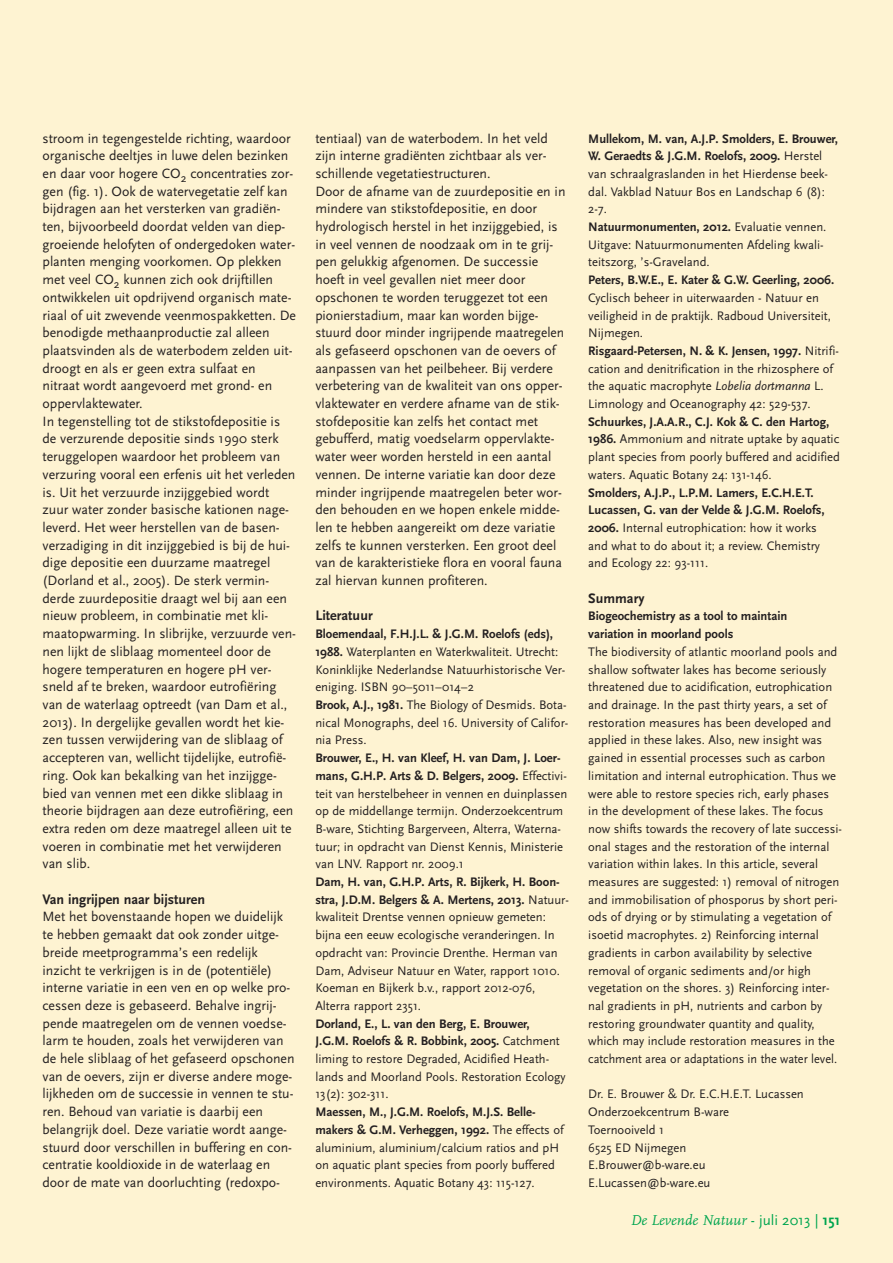
<style>
.page{position:relative;width:893px;height:1263px;background:#fef3d2}
.page>*{position:absolute;margin:0;border:0;box-sizing:border-box;transform-origin:0 0}
.t1{font:italic 15px "FF Scala";color:#00a54f}
.t2{font:700 14.4px "Scala Sans";color:#231f20}
.t3{font:14.1px/17.7px "Scala Sans";color:#231f20}
.t4{font:12.9px/17.7px "Scala Sans";color:#231f20}
.t5{font:700 12.9px/17.7px "Scala Sans";color:#231f20}
.s1{font-weight:700}
.s2{font-style:italic}
.s3{font-family:"Scala Sans";font-style:normal}
.s4{font-family:"Scala Sans";font-weight:700;font-style:normal}
</style>
<div class="page">
<p class="t3" style="left:43px;top:129px;width:255px">stroom in tegengestelde richting, waardoor organische deeltjes in luwe delen bezinken en daar voor hogere CO<sub>2</sub> concentraties zor&shy;gen (fig. 1). Ook de watervegetatie zelf kan bijdragen aan het versterken van gradiën&shy;ten, bijvoorbeeld doordat velden van diep&shy;groeiende helofyten of ondergedoken water&shy;planten menging voorkomen. Op plekken met veel CO<sub>2</sub> kunnen zich ook drijftillen ontwikkelen uit opdrijvend organisch mate&shy;riaal of uit zwevende veenmospakketten. De benodigde methaanproductie zal alleen plaatsvinden als de waterbodem zelden uit&shy;droogt en als er geen extra sulfaat en nitraat wordt aangevoerd met grond- en oppervlaktewater.<br>In tegenstelling tot de stikstofdepositie is de verzurende depositie sinds 1990 sterk teruggelopen waardoor het probleem van verzuring vooral een erfenis uit het verleden is. Uit het verzuurde inzijggebied wordt zuur water zonder basische kationen nage&shy;leverd. Het weer herstellen van de basen&shy;verzadiging in dit inzijggebied is bij de hui&shy;dige depositie een duurzame maatregel (Dorland et al., 2005). De sterk vermin&shy;derde zuurdepositie draagt wel bij aan een nieuw probleem, in combinatie met kli&shy;maatopwarming. In slibrijke, verzuurde ven&shy;nen lijkt de sliblaag momenteel door de hogere temperaturen en hogere pH ver&shy;sneld af te breken, waardoor eutrofiëring van de waterlaag optreedt (van Dam et al., 2013). In dergelijke gevallen wordt het kie&shy;zen tussen verwijdering van de sliblaag of accepteren van, wellicht tijdelijke, eutrofië&shy;ring. Ook kan bekalking van het inzijgge&shy;bied van vennen met een dikke sliblaag in theorie bijdragen aan deze eutrofiëring, een extra reden om deze maatregel alleen uit te voeren in combinatie met het verwijderen van slib.</p>
<p class="t2" style="left:43px;top:890px;width:164px">Van ingrijpen naar bijsturen</p>
<p class="t3" style="left:43px;top:908px;width:254px">Met het bovenstaande hopen we duidelijk te hebben gemaakt dat ook zonder uitge&shy;breide meetprogramma’s een redelijk inzicht te verkrijgen is in de (potentiële) interne variatie in een ven en op welke pro&shy;cessen deze is gebaseerd. Behalve ingrij&shy;pende maatregelen om de vennen voedse&shy;larm te houden, zoals het verwijderen van de hele sliblaag of het gefaseerd opschonen van de oevers, zijn er diverse andere moge&shy;lijkheden om de successie in vennen te stu&shy;ren. Behoud van variatie is daarbij een belangrijk doel. Deze variatie wordt aange&shy;stuurd door verschillen in buffering en con&shy;centratie kooldioxide in de waterlaag en door de mate van doorluchting (redoxpo-</p>
<p class="t3" style="left:315px;top:129px;width:252px">tentiaal) van de waterbodem. In het veld zijn interne gradiënten zichtbaar als ver&shy;schillende vegetatiestructuren.<br>Door de afname van de zuurdepositie en in mindere van stikstofdepositie, en door hydrologisch herstel in het inzijggebied, is in veel vennen de noodzaak om in te grij&shy;pen gelukkig afgenomen. De successie hoeft in veel gevallen niet meer door opschonen te worden teruggezet tot een pionierstadium, maar kan worden bijge&shy;stuurd door minder ingrijpende maatregelen als gefaseerd opschonen van de oevers of aanpassen van het peilbeheer. Bij verdere verbetering van de kwaliteit van ons opper&shy;vlaktewater en verdere afname van de stik&shy;stofdepositie kan zelfs het contact met gebufferd, matig voedselarm oppervlakte&shy;water weer worden hersteld in een aantal vennen. De interne variatie kan door deze minder ingrijpende maatregelen beter wor&shy;den behouden en we hopen enkele midde&shy;len te hebben aangereikt om deze variatie zelfs te kunnen versterken. Een groot deel van de karakteristieke flora en vooral fauna zal hiervan kunnen profiteren.</p>
<p class="t2" style="left:315px;top:607px;width:59px">Literatuur</p>
<p class="t4" style="left:315px;top:625px;width:255px"><span class="s1">Bloemendaal, F.H.J.L. &amp; J.G.M. Roelofs (eds), 1988.</span> Waterplanten en Waterkwaliteit. Utrecht:<br>Koninklijke Nederlandse Natuurhistorische Ver&shy;eniging. ISBN 90–5011–014–2<br><span class="s1">Brook, A.J., 1981.</span> The Biology of Desmids. Bota&shy;nical Monographs, deel 16. University of Califor&shy;nia Press.</p>
<p class="t4" style="left:315px;top:749px;width:253px"><span class="s1">Brouwer, E., H. van Kleef, H. van Dam, J. Loer&shy;mans, G.H.P. Arts &amp; D. Belgers, 2009.</span> Effectivi&shy;teit van herstelbeheer in vennen en duinplassen op de middellange termijn. Onderzoekcentrum B-ware, Stichting Bargerveen, Alterra, Waterna&shy;tuur; in opdracht van Dienst Kennis, Ministerie van LNV. Rapport nr. 2009.1</p>
<p class="t4" style="left:315px;top:873px;width:255px"><span class="s1">Dam, H. van, G.H.P. Arts, R. Bijkerk, H. Boon&shy;stra, J.D.M. Belgers &amp; A. Mertens, 2013.</span> Natuur&shy;kwaliteit Drentse vennen opnieuw gemeten: bijna een eeuw ecologische veranderingen. In opdracht van: Provincie Drenthe. Herman van Dam, Adviseur Natuur en Water, rapport 1010.<br>Koeman en Bijkerk b.v., rapport 2012-076, Alterra rapport 2351.</p>
<p class="t4" style="left:315px;top:1014px;width:252px"><span class="s1">Dorland, E., L. van den Berg, E. Brouwer, J.G.M. Roelofs &amp; R. Bobbink, 2005.</span> Catchment liming to restore Degraded, Acidified Heath&shy;lands and Moorland Pools. Restoration Ecology 13(2): 302-311.</p>
<p class="t4" style="left:315px;top:1103px;width:250px"><span class="s1">Maessen, M., J.G.M. Roelofs, M.J.S. Belle&shy;makers &amp; G.M. Verheggen, 1992.</span> The effects of aluminium, aluminium/calcium ratios and pH on aquatic plant species from poorly buffered environments. Aquatic Botany 43: 115-127.</p>
<p class="t4" style="left:588px;top:129px;width:251px"><span class="s1">Mullekom, M. van, A.J.P. Smolders, E. Brouwer, W. Geraedts &amp; J.G.M. Roelofs, 2009.</span> Herstel van schraalgraslanden in het Hierdense beek&shy;dal. Vakblad Natuur Bos en Landschap 6 (8):<br>2-7.<br><span class="s1">Natuurmonumenten, 2012.</span> Evaluatie vennen.<br>Uitgave: Natuurmonumenten Afdeling kwali&shy;teitszorg, ’s-Graveland.</p>
<p class="t5" style="left:588px;top:271px;width:247px">Peters, B.W.E., E. Kater &amp; G.W. Geerling, 2006.</p>
<p class="t4" style="left:588px;top:289px;width:252px">Cyclisch beheer in uiterwaarden - Natuur en veiligheid in de praktijk. Radboud Universiteit, Nijmegen.<br><span class="s1">Risgaard-Petersen, N. &amp; K. Jensen, 1997.</span> Nitrifi&shy;cation and denitrification in the rhizosphere of the aquatic macrophyte <span class="s2">Lobelia dortmanna</span> L.<br>Limnology and Oceanography 42: 529-537.</p>
<p class="t4" style="left:588px;top:412px;width:253px"><span class="s1">Schuurkes, J.A.A.R., C.J. Kok &amp; C. den Hartog, 1986.</span> Ammonium and nitrate uptake by aquatic plant species from poorly buffered and acidified waters. Aquatic Botany 24: 131-146.</p>
<p class="t4" style="left:588px;top:483px;width:238px"><span class="s1">Smolders, A.J.P., L.P.M. Lamers, E.C.H.E.T.<br>Lucassen, G. van der Velde &amp; J.G.M. Roelofs, 2006.</span> Internal eutrophication: how it works and what to do about it; a review. Chemistry and Ecology 22: 93-111.</p>
<p class="t2" style="left:588px;top:589px;width:58px">Summary</p>
<p class="t5" style="left:588px;top:607px;width:201px">Biogeochemistry as a tool to maintain variation in moorland pools</p>
<p class="t4" style="left:588px;top:643px;width:255px">The biodiversity of atlantic moorland pools and shallow softwater lakes has become seriously threatened due to acidification, eutrophication and drainage. In the past thirty years, a set of restoration measures has been developed and applied in these lakes. Also, new insight was gained in essential processes such as carbon limitation and internal eutrophication. Thus we were able to restore species rich, early phases in the development of these lakes. The focus now shifts towards the recovery of late successi&shy;onal stages and the restoration of the internal variation within lakes. In this article, several measures are suggested: 1) removal of nitrogen and immobilisation of phosporus by short peri&shy;ods of drying or by stimulating a vegetation of isoetid macrophytes. 2) Reinforcing internal gradients in carbon availability by selective removal of organic sediments and/or high vegetation on the shores. 3) Reinforcing inter&shy;nal gradients in pH, nutrients and carbon by restoring groundwater quantity and quality, which may include restoration measures in the catchment area or adaptations in the water level.</p>
<p class="t4" style="left:588px;top:1085px;width:217px">Dr. E. Brouwer &amp; Dr. E.C.H.E.T. Lucassen<br>Onderzoekcentrum B-ware<br>Toernooiveld 1<br>6525 ED Nijmegen<br>E.Brouwer@b-ware.eu<br>E.Lucassen@b-ware.eu</p>
<p class="t1" style="left:630px;top:1211px;width:212px">De Levende Natuur <span class="s3">- juli 2013 |</span> <span class="s4">151</span></p>
</div>
